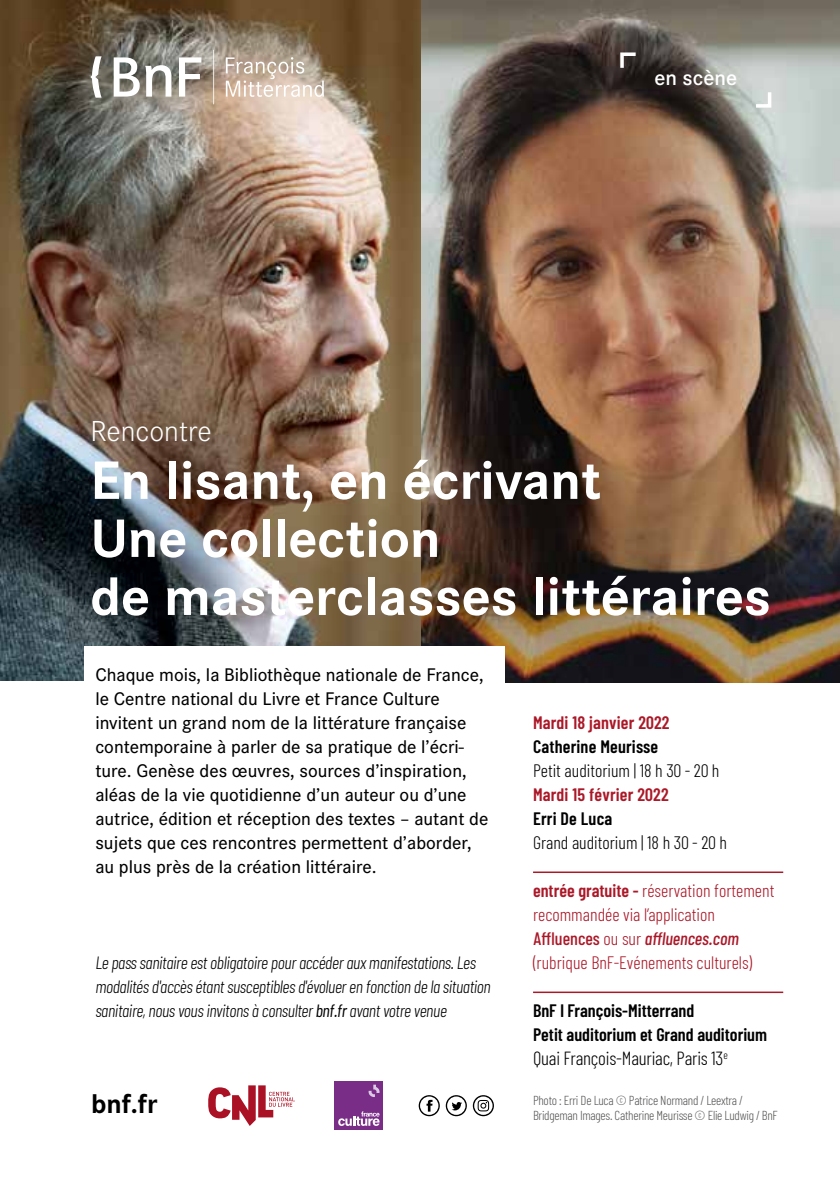
<style>
.page{position:relative;width:840px;height:1191px;background:#fff}
.page>*{position:absolute;margin:0;border:0;box-sizing:border-box;transform-origin:0 0}
.t1{font:700 56px/58px "Corporate S";color:#fff}
.t2{font:300 30px "Corporate S";color:#fff}
.t3{font:700 28px "Corporate S";color:#000}
.t4{font:600 22px "Corporate S";color:#fff}
.t5{font:500 19px/24px "Corporate S";color:#000}
.t6{font:300 19px "Barlow Condensed";letter-spacing:-.01em;color:#000}
.t7{font:300 18px/24px "Barlow Condensed";color:#ab1828}
.t8{font:600 18px/24px "Barlow Condensed";color:#000}
.t9{font:300 18px "Barlow Condensed";color:#000}
.t10{font:600 18px "Barlow Condensed";letter-spacing:.01em;color:#ab1828}
.t11{font:italic 300 17.8px/24px "Barlow Condensed";letter-spacing:-.02em;color:#000}
.t12{font:300 13px/15.6px "Barlow Condensed";letter-spacing:-.02em;color:#575756}
.s1{font-weight:400}
.s2{font-weight:600}
.s3{font-weight:500}
.s4{font-weight:500;font-style:italic}
</style>
<div class="page">
<img style="left:0;top:0;width:839px;height:682px">
<div style="left:84px;top:646px;width:420px;height:438px;background:#fff"></div>
<hr style="left:532px;top:991px;width:250px;height:2px;background:#ab1828">
<hr style="left:532px;top:871px;width:250px;height:2px;background:#ab1828">
<svg style="left:90px;top:56px;width:111px;height:42px"></svg>
<svg style="left:213px;top:50px;width:111px;height:54px;background:#cab9a9"></svg>
<svg style="left:618px;top:51px;width:20px;height:20px"></svg>
<svg style="left:752px;top:89px;width:20px;height:20px"></svg>
<svg style="left:445px;top:1095px;width:21px;height:21px"></svg>
<svg style="left:418px;top:1095px;width:21px;height:21px"></svg>
<svg style="left:472px;top:1095px;width:21px;height:21px"></svg>
<svg style="left:208px;top:1085px;width:87px;height:41px"></svg>
<div style="left:334px;top:1081px;width:49px;height:48px;background:#792d87"></div>
<svg style="left:368px;top:1084px;width:11px;height:13px"></svg>
<svg style="left:338px;top:1111px;width:41px;height:15px"></svg>
<p class="t4" style="left:654px;top:65px;width:84px">en scène</p>
<p class="t2" style="left:90px;top:414px;width:123px">Rencontre</p>
<p class="t1" style="left:90px;top:453px;width:681px">En lisant, en écrivant<br>Une collection<br>de masterclasses littéraires</p>
<p class="t5" style="left:95px;top:663px;width:394px">Chaque mois, la Bibliothèque nationale de France, le Centre national du Livre et France Culture invitent un grand nom de la littérature française contemporaine à parler de sa pratique de l’écri&shy;ture. Genèse des œuvres, sources d’inspiration, aléas de la vie quotidienne d’un auteur ou d’une autrice, édition et réception des textes – autant de sujets que ces rencontres permettent d’aborder, au plus près de la création littéraire.</p>
<p class="t11" style="left:95px;top:950px;width:397px">Le pass sanitaire est obligatoire pour accéder aux manifestations. Les modalités d'accès étant susceptibles d'évoluer en fonction de la situation sanitaire, nous vous invitons à consulter <span class="s1">bnf.fr</span> avant votre venue</p>
<h3 class="t3" style="left:91px;top:1087px;width:68px">bnf.fr</h3>
<p class="t10" style="left:532px;top:711px;width:138px">Mardi 18 janvier 2022</p>
<p class="t8" style="left:532px;top:734px;width:126px">Catherine Meurisse</p>
<p class="t9" style="left:532px;top:759px;width:188px">Petit auditorium | 18 h 30 - 20 h</p>
<p class="t10" style="left:532px;top:783px;width:137px">Mardi 15 février 2022</p>
<p class="t8" style="left:532px;top:806px;width:81px">Erri De Luca</p>
<p class="t9" style="left:532px;top:831px;width:195px">Grand auditorium | 18 h 30 - 20 h</p>
<p class="t7" style="left:532px;top:878px;width:243px"><span class="s2">entrée gratuite -</span> réservation fortement recommandée via l’application <span class="s3">Affluences</span> ou sur <span class="s4">affluences.com </span>(rubrique BnF-Evénements culturels)</p>
<p class="t8" style="left:532px;top:998px;width:235px">BnF l François-Mitterrand<br>Petit auditorium et Grand auditorium</p>
<p class="t6" style="left:532px;top:1046px;width:196px">Quai François-Mauriac, Paris 13<sup>e</sup></p>
<p class="t12" style="left:532px;top:1091px;width:246px">Photo : Erri De Luca © Patrice Normand / Leextra /<br>Bridgeman Images. Catherine Meurisse © Elie Ludwig / BnF</p>
</div>
